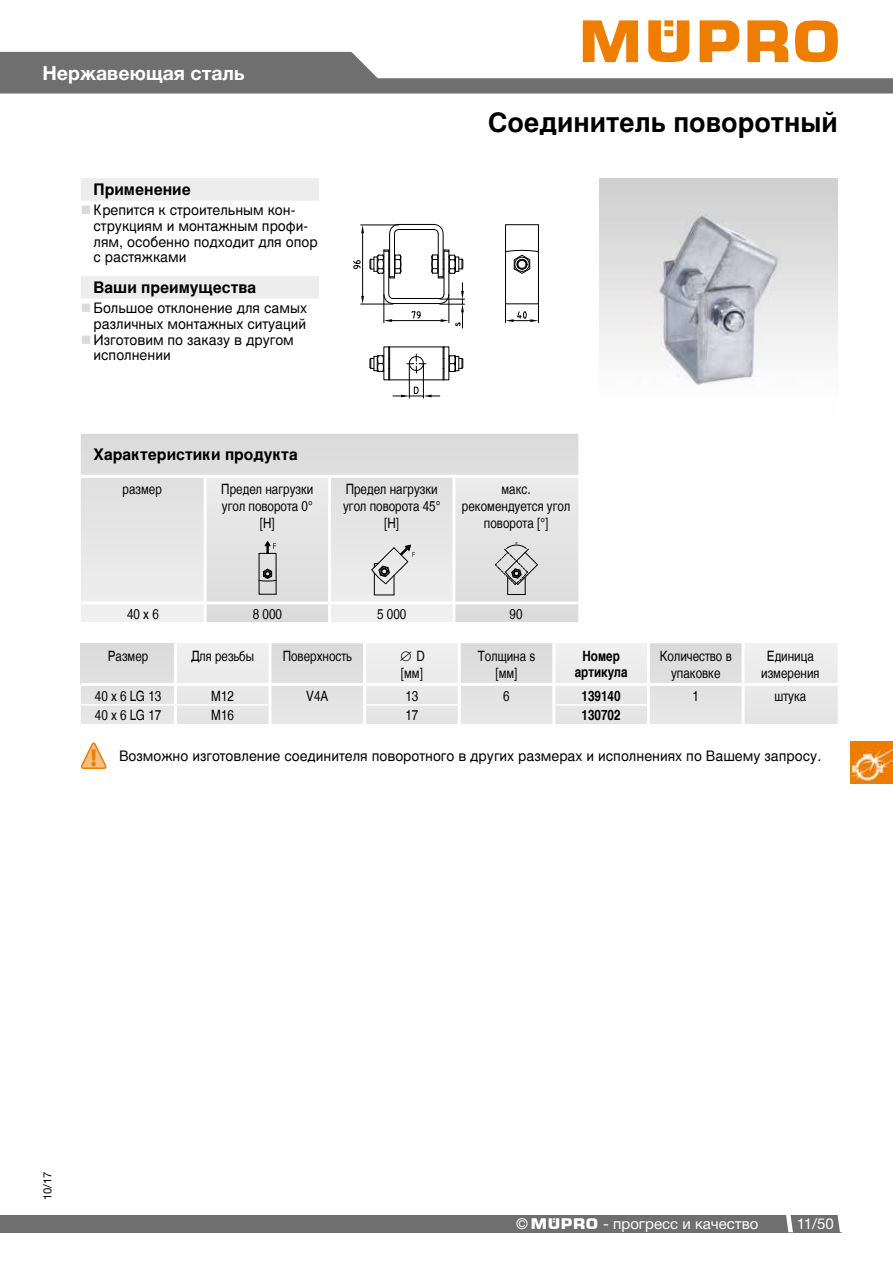
<style>
.page{position:relative;width:893px;height:1263px;background:#fff}
.page>*{position:absolute;margin:0;border:0;box-sizing:border-box;transform-origin:0 0}
.t1{font:700 27px "MUEPRO";color:#000}
.t2{font:700 19.5px "Helvetica Neue LTCYR";color:#fff}
.t3{font:700 15.75px "MUEPRO";color:#000}
.t4{font:15px "Helvetica Neue LTCYR";color:#fff}
.t5{font:15px "Helvetica Neue CE";color:#fff}
.t6{font:14.25px/15.8px "MUEPRO";color:#000}
.t7{font:condensed 14.25px/17.1px "MUEPRO";color:#000;text-align:center}
.t8{font:700 condensed 14.25px/15.8px "MUEPRO";color:#000;text-align:center}
.t9{font:11.25px "Helvetica Neue";color:#000}
.s1{font-family:"Myriad";font-weight:700;font-size:24.6px;color:#ef7d00}
.s2{font-family:"Helvetica Neue";font-stretch:condensed}
.s3{font-family:"MPR"}
</style>
<div class="page">
<img style="left:600px;top:179px;width:238px;height:207px">
<div style="left:505px;top:224px;width:34px;height:10px;border:1px solid #000"></div>
<svg style="left:505px;top:234px;width:34px;height:61px"></svg>
<svg style="left:505px;top:304px;width:34px;height:19px"></svg>
<hr style="left:409px;top:364px;width:1px;height:34px;background:#000">
<hr style="left:423px;top:364px;width:1px;height:34px;background:#000">
<svg style="left:369px;top:346px;width:95px;height:51px"></svg>
<svg style="left:353px;top:224px;width:112px;height:104px"></svg>
<img style="left:850px;top:741px;width:43px;height:43px">
<div style="left:745px;top:643px;width:93px;height:81px;background:#eaeaea"></div>
<svg style="left:81px;top:643px;width:661px;height:81px"></svg>
<hr style="left:174px;top:643px;width:3px;height:40px;background:#fff">
<hr style="left:268px;top:643px;width:4px;height:40px;background:#f8f8f8">
<hr style="left:363px;top:643px;width:3px;height:40px;background:#fff">
<hr style="left:458px;top:643px;width:3px;height:40px;background:#fff">
<hr style="left:552px;top:643px;width:3px;height:40px;background:#fff">
<hr style="left:174px;top:686px;width:3px;height:18px;background:#fff">
<hr style="left:268px;top:686px;width:4px;height:19px;background:#fff">
<hr style="left:363px;top:686px;width:3px;height:19px;background:#fff">
<hr style="left:458px;top:686px;width:3px;height:19px;background:#fff">
<hr style="left:552px;top:686px;width:3px;height:19px;background:#fff">
<hr style="left:174px;top:706px;width:3px;height:18px;background:#fff">
<svg style="left:268px;top:705px;width:4px;height:19px"></svg>
<hr style="left:363px;top:705px;width:3px;height:19px;background:#fff">
<hr style="left:458px;top:705px;width:3px;height:19px;background:#fff">
<hr style="left:552px;top:705px;width:3px;height:19px;background:#fff">
<hr style="left:81px;top:704px;width:34px;height:2px;background:#fff">
<hr style="left:115px;top:704px;width:60px;height:2px;background:#fff">
<hr style="left:175px;top:704px;width:94px;height:2px;background:#fff">
<hr style="left:366px;top:704px;width:92px;height:2px;background:#fff">
<hr style="left:555px;top:704px;width:92px;height:2px;background:#fff">
<hr style="left:81px;top:683px;width:34px;height:3px;background:#fff">
<hr style="left:115px;top:683px;width:60px;height:3px;background:#fff">
<hr style="left:175px;top:683px;width:95px;height:3px;background:#fff">
<hr style="left:270px;top:683px;width:95px;height:3px;background:#fff">
<hr style="left:365px;top:683px;width:94px;height:3px;background:#fff">
<hr style="left:459px;top:683px;width:95px;height:3px;background:#fff">
<hr style="left:554px;top:683px;width:94px;height:3px;background:#fff">
<hr style="left:648px;top:683px;width:95px;height:3px;background:#fff">
<hr style="left:743px;top:683px;width:95px;height:3px;background:#fff">
<hr style="left:647px;top:643px;width:3px;height:40px;background:#fff">
<hr style="left:647px;top:686px;width:3px;height:19px;background:#fff">
<hr style="left:647px;top:705px;width:3px;height:19px;background:#fff">
<svg style="left:81px;top:742px;width:25px;height:27px"></svg>
<svg style="left:81px;top:434px;width:497px;height:188px"></svg>
<svg style="left:207px;top:478px;width:371px;height:144px"></svg>
<hr style="left:81px;top:601px;width:124px;height:3px;background:#fff">
<hr style="left:205px;top:601px;width:125px;height:3px;background:#fff">
<hr style="left:330px;top:601px;width:124px;height:3px;background:#fff">
<hr style="left:454px;top:601px;width:124px;height:3px;background:#fff">
<hr style="left:204px;top:478px;width:3px;height:123px;background:#fff">
<hr style="left:328px;top:478px;width:3px;height:123px;background:#fff">
<hr style="left:204px;top:604px;width:3px;height:18px;background:#fff">
<hr style="left:328px;top:604px;width:3px;height:18px;background:#fff">
<hr style="left:81px;top:475px;width:124px;height:3px;background:#fff">
<hr style="left:205px;top:475px;width:125px;height:3px;background:#fff">
<hr style="left:330px;top:475px;width:124px;height:3px;background:#fff">
<hr style="left:454px;top:475px;width:124px;height:3px;background:#fff">
<hr style="left:452px;top:478px;width:3px;height:123px;background:#fff">
<hr style="left:452px;top:604px;width:3px;height:18px;background:#fff">
<svg style="left:259px;top:541px;width:18px;height:53px"></svg>
<svg style="left:372px;top:545px;width:43px;height:50px"></svg>
<svg style="left:495px;top:542px;width:43px;height:53px"></svg>
<div style="left:81px;top:178px;width:238px;height:23px;background:#ededed"></div>
<div style="left:81px;top:276px;width:238px;height:23px;background:#ededed"></div>
<svg style="left:0;top:20px;width:893px;height:74px"></svg>
<div style="left:0;top:1215px;width:841px;height:17px;background:#706f6f"></div>
<svg style="left:838px;top:1215px;width:3px;height:17px"></svg>
<svg style="left:786px;top:1215px;width:7px;height:17px"></svg>
<h2 class="t2" style="left:43px;top:62px;width:204px">Нержавеющая сталь</h2>
<p class="t3" style="left:94px;top:180px;width:99px">Применение</p>
<p class="t6" style="left:94px;top:203px;width:226px">Крепится к строительным кон&shy;струкциям и монтажным профи&shy;лям, особенно подходит для опор с растяжками</p>
<p class="t3" style="left:94px;top:278px;width:164px">Ваши преимущества</p>
<p class="t6" style="left:94px;top:300px;width:215px">Большое отклонение для самых различных монтажных ситуаций<br>Изготовим по заказу в другом исполнении</p>
<h1 class="t1" style="left:488px;top:106px;width:351px">Соединитель поворотный</h1>
<p class="t3" style="left:94px;top:445px;width:206px">Характеристики продукта</p>
<p class="t7" style="left:123px;top:481px;width:41px">размер</p>
<p class="t7" style="left:221px;top:481px;width:94px">Предел нагрузки угол поворота 0° [H]</p>
<p class="t7" style="left:343px;top:481px;width:99px">Предел нагрузки угол поворота 45° [H]</p>
<p class="t7" style="left:462px;top:481px;width:110px">макс. рекомендуется угол поворота [°]</p>
<p class="t7" style="left:127px;top:605px;width:33px">40 x 6</p>
<p class="t7" style="left:253px;top:605px;width:31px">8 000</p>
<p class="t7" style="left:377px;top:605px;width:31px">5 000</p>
<p class="t7" style="left:510px;top:605px;width:14px">90</p>
<p class="t7" style="left:108px;top:647px;width:42px">Размер</p>
<p class="t7" style="left:191px;top:647px;width:64px">Для резьбы</p>
<p class="t7" style="left:283px;top:647px;width:71px">Поверхность</p>
<p class="t7" style="left:399px;top:647px;width:27px;text-align:left">∅ D [мм]</p>
<p class="t7" style="left:478px;top:647px;width:59px">Толщина s [мм]</p>
<p class="t8" style="left:575px;top:648px;width:54px">Номер артикула</p>
<p class="t7" style="left:660px;top:647px;width:73px">Количество в упаковке</p>
<p class="t7" style="left:761px;top:647px;width:60px">Единица измерения</p>
<p class="t7" style="left:95px;top:687px;width:68px">40 x 6 LG 13</p>
<p class="t7" style="left:211px;top:687px;width:24px">M12</p>
<p class="t7" style="left:306px;top:687px;width:24px">V4A</p>
<p class="t7" style="left:405px;top:687px;width:14px">13</p>
<p class="t7" style="left:503px;top:687px;width:8px">6</p>
<p class="t8" style="left:582px;top:688px;width:40px">139140</p>
<p class="t7" style="left:692px;top:687px;width:8px">1</p>
<p class="t7" style="left:774px;top:687px;width:33px">штука</p>
<p class="t7" style="left:95px;top:707px;width:68px">40 x 6 LG 17</p>
<p class="t7" style="left:211px;top:707px;width:24px">M16</p>
<p class="t7" style="left:405px;top:707px;width:14px">17</p>
<p class="t8" style="left:582px;top:708px;width:40px">130702</p>
<p class="t6" style="left:90px;top:749px;width:732px"><span class="s1">!</span> Возможно изготовление соединителя поворотного в других размерах и исполнениях по Вашему запросу.</p>
<p class="t9" style="left:41px;top:1200px;width:30px;rotate:-90deg">10/17</p>
<p class="t4" style="left:516px;top:1215px;width:244px"><span class="s2">©</span> <span class="s3">Müpro</span> - прогресс и качество</p>
<p class="t5" style="left:797px;top:1214px;width:38px">11/50</p>
</div>
